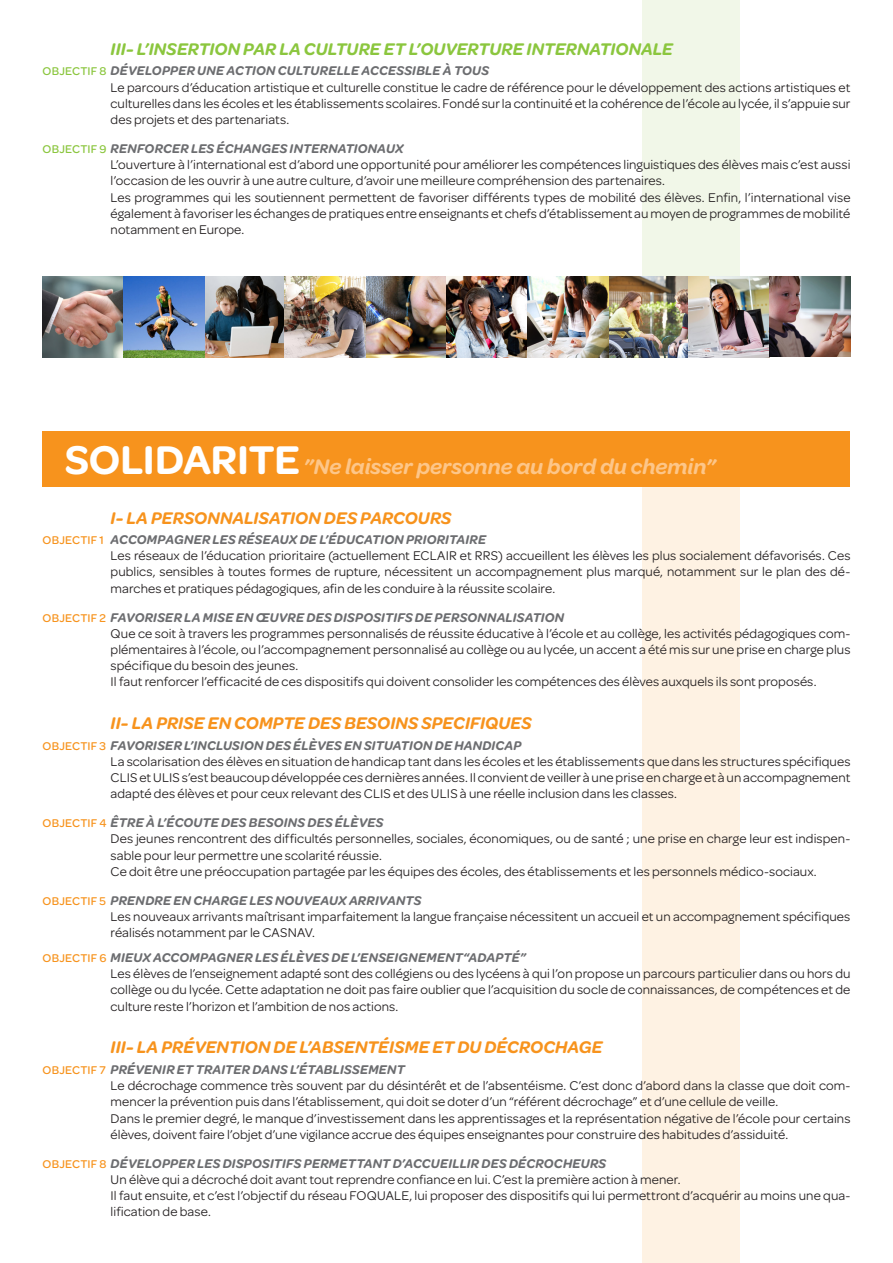
<style>
.page{position:relative;width:893px;height:1263px;background:#fff}
.page>*{position:absolute;margin:0;border:0;box-sizing:border-box;transform-origin:0 0}
.t1{font:italic 600 22.5px "Omnes";color:#fdc689}
.t2{font:italic 600 18px "Omnes";letter-spacing:.005em;color:#f7931d}
.t3{font:italic 600 18px "Omnes";color:#8bc63e}
.t4{font:13.5px/16.2px "Omnes";letter-spacing:.005em;color:#231f20;text-align:justify}
.t5{font:italic 600 13.5px "Omnes";letter-spacing:.015em;color:#6c6d70}
.s1{font-weight:500;font-style:normal;font-size:12px;color:#8bc63e}
.s2{font-style:normal;font-size:42.75px;color:#fff}
.s3{font-weight:500;font-style:normal;font-size:12px;color:#f7931d}
</style>
<div class="page">
<div style="left:642px;top:0;width:98px;height:327px;background:#f1f7e8"></div>
<div style="left:642px;top:470px;width:98px;height:793px;background:#fef2e3"></div>
<img style="left:43px;top:276px;width:807px;height:81px">
<div style="left:43px;top:432px;width:807px;height:55px;background:#f7931d"></div>
<p class="t3" style="left:111px;top:39px;width:564px">III- L’INSERTION PAR LA CULTURE ET L’OUVERTURE INTERNATIONALE</p>
<p class="t5" style="left:43px;top:63px;width:448px"><span class="s1">OBJECTIF 8</span> DÉVELOPPER UNE ACTION CULTURELLE ACCESSIBLE À TOUS</p>
<p class="t4" style="left:111px;top:79px;width:741px">Le parcours d’éducation artistique et culturelle constitue le cadre de référence pour le développement des actions artistiques et culturelles dans les écoles et les établissements scolaires. Fondé sur la continuité et la cohérence de l’école au lycée, il s’appuie sur des projets et des partenariats.</p>
<p class="t5" style="left:43px;top:141px;width:362px"><span class="s1">OBJECTIF 9</span> RENFORCER LES ÉCHANGES INTERNATIONAUX</p>
<p class="t4" style="left:111px;top:157px;width:741px">L’ouverture à l’international est d’abord une opportunité pour améliorer les compétences linguistiques des élèves mais c’est aussi l’occasion de les ouvrir à une autre culture, d’avoir une meilleure compréhension des partenaires.</p>
<p class="t4" style="left:111px;top:189px;width:741px">Les programmes qui les soutiennent permettent de favoriser différents types de mobilité des élèves. Enfin, l’international vise également à favoriser les échanges de pratiques entre enseignants et chefs d’établissement au moyen de programmes de mobilité notamment en Europe.</p>
<p class="t1" style="left:65px;top:454px;width:652px"><span class="s2">SOLIDARITE</span> ”Ne laisser personne au bord du chemin”</p>
<p class="t2" style="left:111px;top:507px;width:342px">I- LA PERSONNALISATION DES PARCOURS</p>
<p class="t5" style="left:43px;top:532px;width:445px"><span class="s3">OBJECTIF 1</span> ACCOMPAGNER LES RÉSEAUX DE L’ÉDUCATION PRIORITAIRE</p>
<p class="t4" style="left:111px;top:548px;width:741px">Les réseaux de l’éducation prioritaire (actuellement ECLAIR et RRS) accueillent les élèves les plus socialement défavorisés. Ces publics, sensibles à toutes formes de rupture, nécessitent un accompagnement plus marqué, notamment sur le plan des dé&shy;marches et pratiques pédagogiques, afin de les conduire à la réussite scolaire.</p>
<p class="t5" style="left:43px;top:609px;width:523px"><span class="s3">OBJECTIF 2</span> FAVORISER LA MISE EN ŒUVRE DES DISPOSITIFS DE PERSONNALISATION</p>
<p class="t4" style="left:111px;top:625px;width:741px">Que ce soit à travers les programmes personnalisés de réussite éducative à l’école et au collège, les activités pédagogiques com&shy;plémentaires à l’école, ou l’accompagnement personnalisé au collège ou au lycée, un accent a été mis sur une prise en charge plus spécifique du besoin des jeunes.</p>
<p class="t4" style="left:111px;top:674px;width:707px">Il faut renforcer l’efficacité de ces dispositifs qui doivent consolider les compétences des élèves auxquels ils sont proposés.</p>
<p class="t2" style="left:111px;top:713px;width:422px">II- LA PRISE EN COMPTE DES BESOINS SPECIFIQUES</p>
<p class="t5" style="left:43px;top:737px;width:480px"><span class="s3">OBJECTIF 3</span> FAVORISER L’INCLUSION DES ÉLÈVES EN SITUATION DE HANDICAP</p>
<p class="t4" style="left:111px;top:753px;width:741px">La scolarisation des élèves en situation de handicap tant dans les écoles et les établissements que dans les structures spécifiques CLIS et ULIS s’est beaucoup développée ces dernières années. Il convient de veiller à une prise en charge et à un accompagnement adapté des élèves et pour ceux relevant des CLIS et des ULIS à une réelle inclusion dans les classes.</p>
<p class="t5" style="left:43px;top:815px;width:342px"><span class="s3">OBJECTIF 4</span> ÊTRE À L’ÉCOUTE DES BESOINS DES ÉLÈVES</p>
<p class="t4" style="left:111px;top:831px;width:741px">Des jeunes rencontrent des difficultés personnelles, sociales, économiques, ou de santé ; une prise en charge leur est indispen&shy;sable pour leur permettre une scolarité réussie.</p>
<p class="t4" style="left:111px;top:863px;width:708px">Ce doit être une préoccupation partagée par les équipes des écoles, des établissements et les personnels médico-sociaux.</p>
<p class="t5" style="left:43px;top:893px;width:380px"><span class="s3">OBJECTIF 5</span> PRENDRE EN CHARGE LES NOUVEAUX ARRIVANTS</p>
<p class="t4" style="left:111px;top:908px;width:741px">Les nouveaux arrivants maîtrisant imparfaitement la langue française nécessitent un accueil et un accompagnement spécifiques réalisés notamment par le CASNAV.</p>
<p class="t5" style="left:43px;top:950px;width:485px"><span class="s3">OBJECTIF 6</span> MIEUX ACCOMPAGNER LES ÉLÈVES DE L’ENSEIGNEMENT“ADAPTÉ”</p>
<p class="t4" style="left:111px;top:966px;width:741px">Les élèves de l’enseignement adapté sont des collégiens ou des lycéens à qui l’on propose un parcours particulier dans ou hors du collège ou du lycée. Cette adaptation ne doit pas faire oublier que l’acquisition du socle de connaissances, de compétences et de culture reste l’horizon et l’ambition de nos actions.</p>
<p class="t2" style="left:111px;top:1037px;width:493px">III- LA PRÉVENTION DE L’ABSENTÉISME ET DU DÉCROCHAGE</p>
<p class="t5" style="left:43px;top:1062px;width:364px"><span class="s3">OBJECTIF 7</span> PRÉVENIR ET TRAITER DANS L’ÉTABLISSEMENT</p>
<p class="t4" style="left:111px;top:1077px;width:741px">Le décrochage commence très souvent par du désintérêt et de l’absentéisme. C’est donc d’abord dans la classe que doit com&shy;mencer la prévention puis dans l’établissement, qui doit se doter d’un “référent décrochage” et d’une cellule de veille.</p>
<p class="t4" style="left:111px;top:1110px;width:741px">Dans le premier degré, le manque d’investissement dans les apprentissages et la représentation négative de l’école pour certains élèves, doivent faire l’objet d’une vigilance accrue des équipes enseignantes pour construire des habitudes d’assiduité.</p>
<p class="t5" style="left:43px;top:1155px;width:565px"><span class="s3">OBJECTIF 8</span> DÉVELOPPER LES DISPOSITIFS PERMETTANT D’ACCUEILLIR DES DÉCROCHEURS</p>
<p class="t4" style="left:111px;top:1171px;width:572px">Un élève qui a décroché doit avant tout reprendre confiance en lui. C’est la première action à mener.</p>
<p class="t4" style="left:111px;top:1187px;width:741px">Il faut ensuite, et c’est l’objectif du réseau FOQUALE, lui proposer des dispositifs qui lui permettront d’acquérir au moins une qua&shy;lification de base.</p>
</div>
